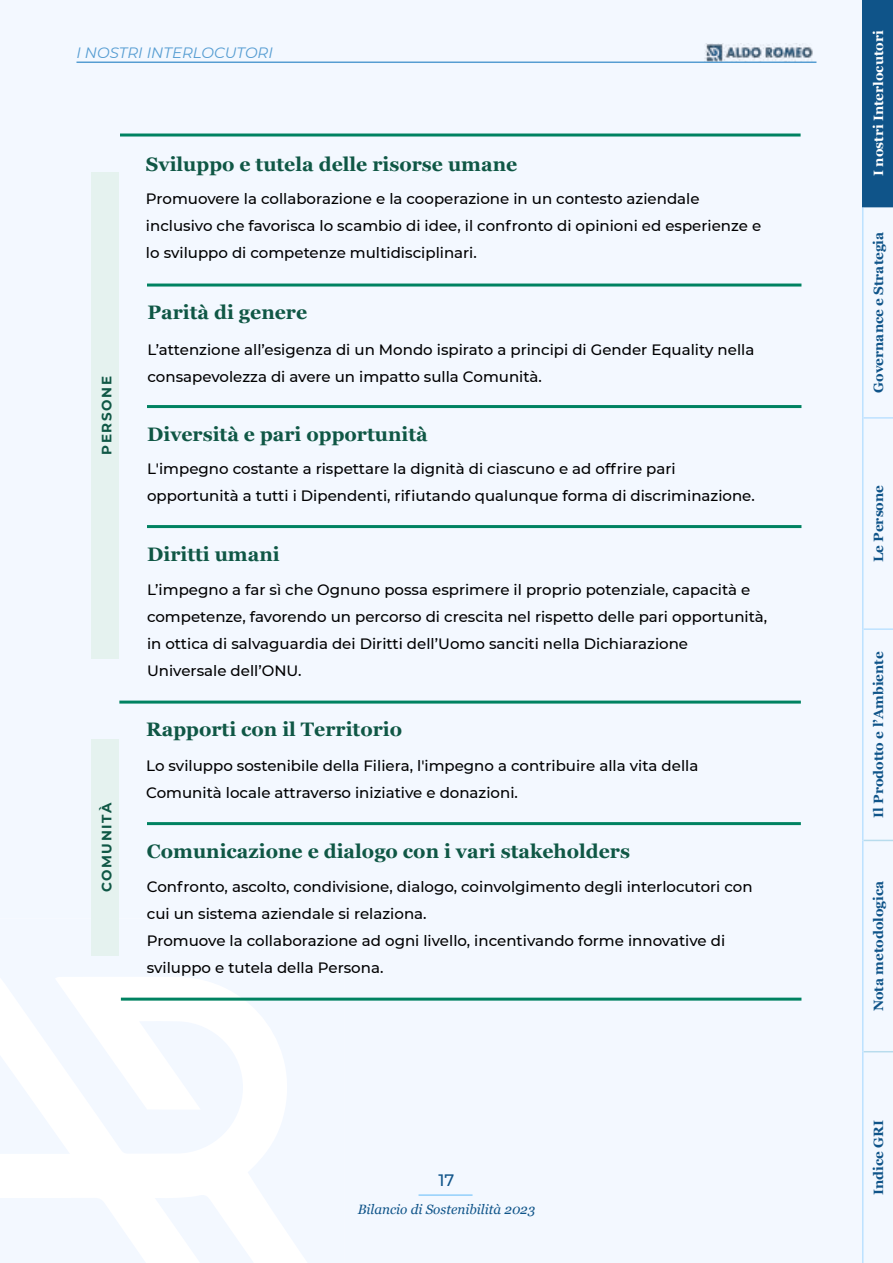
<style>
.page{position:relative;width:893px;height:1263px;background:#f3f8ff}
.page>*{position:absolute;margin:0;border:0;box-sizing:border-box;transform-origin:0 0}
.t1{font:700 19.5px "Georgia";color:#0f5745}
.t2{font:500 16.5px "Montserrat";color:#0f5489}
.t3{font:500 15px/27px "Montserrat";color:#000}
.t4{font:italic 15px "Montserrat";color:#569dd2}
.t5{font:700 13.5px "Georgia";color:#0f5489}
.t6{font:italic 13.5px "Georgia";color:#0f5489}
.t7{font:700 13.5px "Georgia";color:#fff}
.t8{font:700 13.5px "Montserrat";letter-spacing:.12em;color:#0f5745}
</style>
<div class="page">
<hr style="left:76px;top:62px;width:740px;height:1px;background:#569dd2">
<hr style="left:418px;top:1194px;width:54px;height:2px;background:#92cffb">
<div style="left:863px;top:0;width:30px;height:207px;background:#0f5489"></div>
<hr style="left:863px;top:1051px;width:30px;height:1px;background:#b8dced">
<hr style="left:863px;top:840px;width:30px;height:1px;background:#b8dced">
<hr style="left:862px;top:207px;width:1px;height:211px;background:#bde2ff">
<hr style="left:863px;top:417px;width:30px;height:2px;background:#bde2ff">
<hr style="left:862px;top:418px;width:1px;height:211px;background:#bde2ff">
<hr style="left:863px;top:628px;width:30px;height:2px;background:#bde2ff">
<hr style="left:862px;top:1052px;width:1px;height:211px;background:#bde2ff">
<hr style="left:862px;top:840px;width:1px;height:212px;background:#bde2ff">
<hr style="left:862px;top:629px;width:1px;height:211px;background:#bde2ff">
<hr style="left:862px;top:0;width:1px;height:207px;background:#0f5489">
<img style="left:705px;top:44px;width:111px;height:18px">
<svg style="left:0;top:918px;width:345px;height:345px"></svg>
<div style="left:92px;top:172px;width:26px;height:486px;background:#e5f2ef"></div>
<div style="left:92px;top:740px;width:26px;height:216px;background:#e5f2ef"></div>
<hr style="left:120px;top:134px;width:681px;height:2px;background:#008261">
<hr style="left:147px;top:284px;width:654px;height:2px;background:#008261">
<hr style="left:147px;top:405px;width:654px;height:3px;background:#008261">
<hr style="left:147px;top:525px;width:654px;height:3px;background:#008261">
<svg style="left:119px;top:700px;width:682px;height:4px;background:#3c9f88"></svg>
<hr style="left:147px;top:822px;width:654px;height:3px;background:#008261">
<hr style="left:121px;top:998px;width:680px;height:3px;background:#008261">
<p class="t4" style="left:76px;top:42px;width:197px">I NOSTRI INTERLOCUTORI</p>
<p class="t8" style="left:97px;top:455px;width:80px;rotate:-90deg">PERSONE</p>
<p class="t8" style="left:97px;top:892px;width:91px;rotate:-90deg">COMUNITÀ</p>
<h1 class="t1" style="left:146px;top:149px;width:373px">Sviluppo e tutela delle risorse umane</h1>
<p class="t3" style="left:146px;top:184px;width:617px">Promuovere la collaborazione e la cooperazione in un contesto aziendale inclusivo che favorisca lo scambio di idee, il confronto di opinioni ed esperienze e lo sviluppo di competenze multidisciplinari.</p>
<h1 class="t1" style="left:147px;top:298px;width:161px">Parità di genere</h1>
<p class="t3" style="left:147px;top:336px;width:608px">L’attenzione all’esigenza di un Mondo ispirato a principi di Gender Equality nella consapevolezza di avere un impatto sulla Comunità.</p>
<h1 class="t1" style="left:147px;top:419px;width:282px">Diversità e pari opportunità</h1>
<p class="t3" style="left:147px;top:454px;width:609px">L'impegno costante a rispettare la dignità di ciascuno e ad offrire pari opportunità a tutti i Dipendenti, rifiutando qualunque forma di discriminazione.</p>
<h1 class="t1" style="left:147px;top:539px;width:134px">Diritti umani</h1>
<p class="t3" style="left:147px;top:576px;width:622px">L’impegno a far sì che Ognuno possa esprimere il proprio potenziale, capacità e competenze, favorendo un percorso di crescita nel rispetto delle pari opportunità, in ottica di salvaguardia dei Diritti dell’Uomo sanciti nella Dichiarazione Universale dell’ONU.</p>
<h1 class="t1" style="left:146px;top:715px;width:257px">Rapporti con il Territorio</h1>
<p class="t3" style="left:146px;top:751px;width:554px">Lo sviluppo sostenibile della Filiera, l'impegno a contribuire alla vita della<br>Comunità locale attraverso iniziative e donazioni.</p>
<h1 class="t1" style="left:147px;top:836px;width:485px">Comunicazione e dialogo con i vari stakeholders</h1>
<p class="t3" style="left:147px;top:873px;width:607px">Confronto, ascolto, condivisione, dialogo, coinvolgimento degli interlocutori con cui un sistema aziendale si relaziona.<br>Promuove la collaborazione ad ogni livello, incentivando forme innovative di sviluppo e tutela della Persona.</p>
<p class="t2" style="left:438px;top:1168px;width:17px">17</p>
<p class="t6" style="left:358px;top:1199px;width:179px">Bilancio di Sostenibilità 2023</p>
<p class="t7" style="left:868px;top:176px;width:147px;rotate:-90deg">I nostri Interlocutori</p>
<p class="t5" style="left:868px;top:393px;width:162px;rotate:-90deg">Governance e Strategia</p>
<p class="t5" style="left:868px;top:562px;width:79px;rotate:-90deg">Le Persone</p>
<p class="t5" style="left:868px;top:818px;width:168px;rotate:-90deg">Il Prodotto e l’Ambiente</p>
<p class="t5" style="left:868px;top:1011px;width:132px;rotate:-90deg">Nota metodologica</p>
<p class="t5" style="left:868px;top:1195px;width:77px;rotate:-90deg">Indice GRI</p>
</div>
